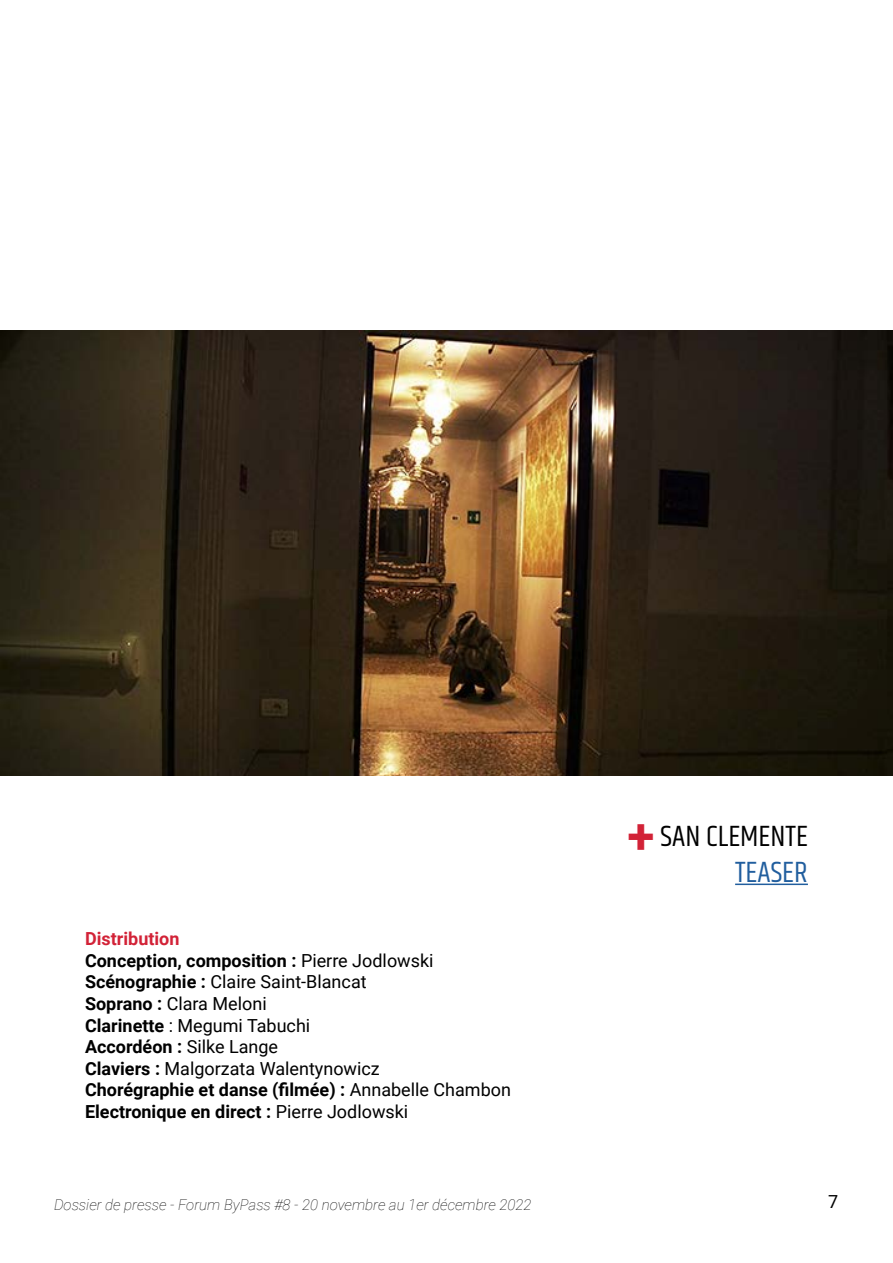
<style>
.page{position:relative;width:893px;height:1263px;background:#fff}
.page>*{position:absolute;margin:0;border:0;box-sizing:border-box;transform-origin:0 0}
.t1{font:700 49.5px "Roboto";color:#d22237}
.t2{font:30px "Khand";color:#000}
.t3{font:30px "Khand";color:#215e9e}
.t4{font:18px/21.6px "Roboto";color:#000}
.t5{font:italic 100 15px "Roboto";color:#000}
.s1{font-weight:700;color:#d22237}
.s2{font-weight:700}
</style>
<div class="page">
<hr style="left:735px;top:883px;width:73px;height:2px;background:#215e9e">
<img style="left:0;top:330px;width:893px;height:446px">
<p class="t4" style="left:85px;top:927px;width:427px"><span class="s1">Distribution<br></span><span class="s2">Conception, composition :</span> Pierre Jodlowski <span class="s2">Scénographie :</span> Claire Saint-Blancat<br><span class="s2">Soprano :</span> Clara Meloni<br><span class="s2">Clarinette</span> : Megumi Tabuchi<br><span class="s2">Accordéon :</span> Silke Lange<br><span class="s2">Claviers :</span> Malgorzata Walentynowicz<br><span class="s2">Chorégraphie et danse (filmée) :</span> Annabelle Chambon <span class="s2">Electronique en direct :</span> Pierre Jodlowski</p>
<h1 class="t1" style="left:627px;top:800px;width:29px">+</h1>
<h2 class="t2" style="left:661px;top:818px;width:111px">SAN CLEMENTE</h2>
<h2 class="t3" style="left:735px;top:854px;width:13px">TEASER</h2>
<p class="t5" style="left:54px;top:1194px;width:479px">Dossier de presse - Forum ByPass #8 - 20 novembre au 1er décembre 2022</p>
<p class="t4" style="left:828px;top:1190px;width:12px">7</p>
</div>
